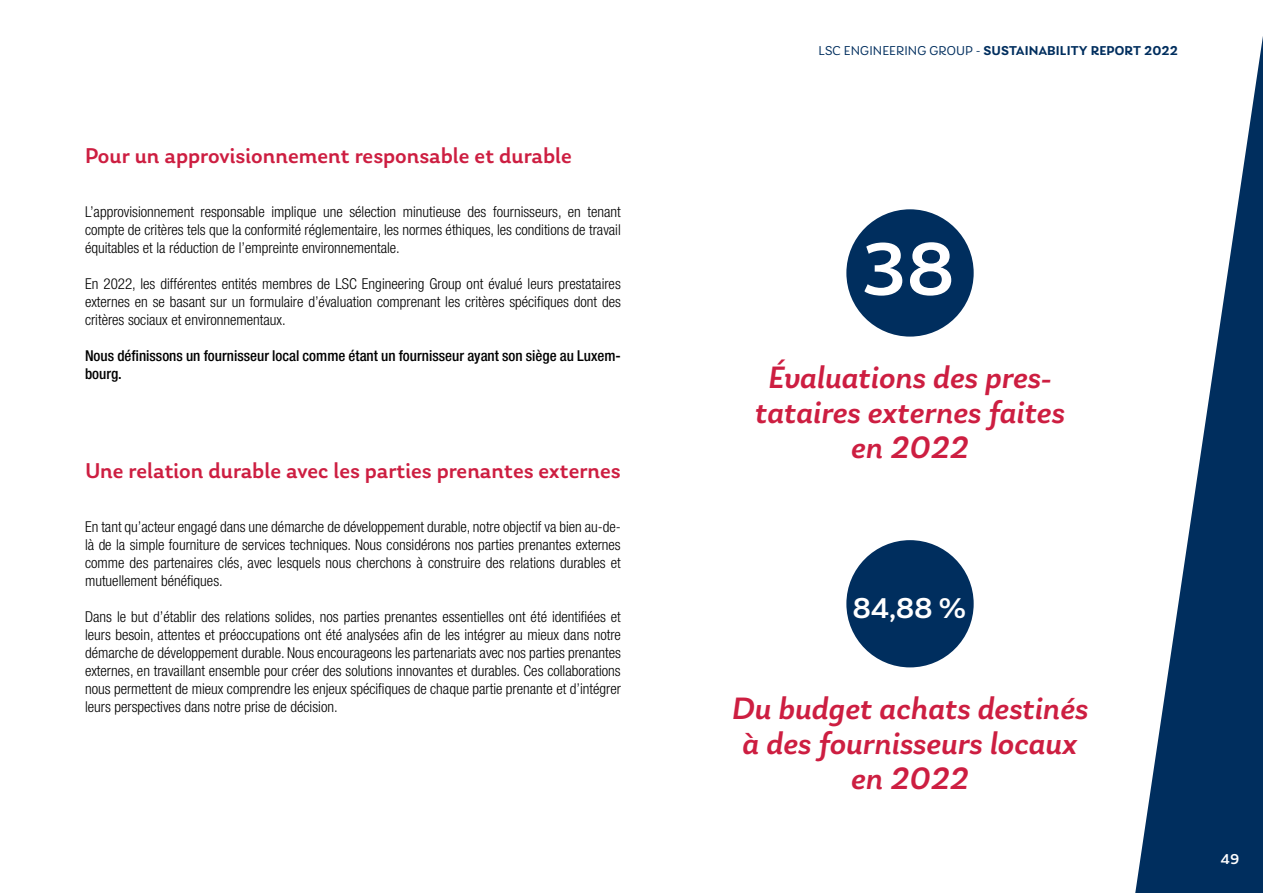
<style>
.page{position:relative;width:1263px;height:893px;background:#fff}
.page>*{position:absolute;margin:0;border:0;box-sizing:border-box;transform-origin:0 0}
.t1{font:500 77.85px "Laca";color:#fff}
.t2{font:italic 500 32.4px/35px "Laca";color:#cd1e41;text-align:center}
.t3{font:500 30px "Laca";color:#fff}
.t4{font:500 22.5px "Laca";color:#cd1e41}
.t5{font:300 condensed 15px/18px "Helvetica Neue LT Pro";color:#000;text-align:justify}
.t6{font:500 condensed 15px/18px "Helvetica Neue LT Pro";color:#000}
.t7{font:500 15px "Laca";color:#fff}
.t8{font:600 13.5px "Laca";letter-spacing:.01em;color:#002e5e}
.s1{font-weight:400}
</style>
<div class="page">
<svg style="left:1135px;top:36px;width:128px;height:857px"></svg>
<div style="left:846px;top:209px;width:128px;height:128px;background:#002e5e;border-radius:50%"></div>
<div style="left:846px;top:540px;width:128px;height:127px;background:#002e5e;border-radius:50%"></div>
<h3 class="t4" style="left:85px;top:143px;width:488px">Pour un approvisionnement responsable et durable</h3>
<p class="t5" style="left:85px;top:203px;width:537px">L’approvisionnement responsable implique une sélection minutieuse des fournisseurs, en tenant compte de critères tels que la conformité réglementaire, les normes éthiques, les conditions de travail équitables et la réduction de l’empreinte environnementale.</p>
<p class="t5" style="left:85px;top:275px;width:537px">En 2022, les différentes entités membres de LSC Engineering Group ont évalué leurs prestataires externes en se basant sur un formulaire d’évaluation comprenant les critères spécifiques dont des critères sociaux et environnementaux.</p>
<p class="t6" style="left:85px;top:347px;width:537px">Nous définissons un fournisseur local comme étant un fournisseur ayant son siège au Luxem&shy;bourg.</p>
<h3 class="t4" style="left:85px;top:458px;width:537px">Une relation durable avec les parties prenantes externes</h3>
<p class="t5" style="left:85px;top:518px;width:537px">En tant qu’acteur engagé dans une démarche de développement durable, notre objectif va bien au-de&shy;là de la simple fourniture de services techniques. Nous considérons nos parties prenantes externes comme des partenaires clés, avec lesquels nous cherchons à construire des relations durables et mutuellement bénéfiques.</p>
<p class="t5" style="left:85px;top:608px;width:537px">Dans le but d’établir des relations solides, nos parties prenantes essentielles ont été identifiées et leurs besoin, attentes et préoccupations ont été analysées afin de les intégrer au mieux dans notre démarche de développement durable. Nous encourageons les partenariats avec nos parties prenantes externes, en travaillant ensemble pour créer des solutions innovantes et durables. Ces collaborations nous permettent de mieux comprendre les enjeux spécifiques de chaque partie prenante et d’intégrer leurs perspectives dans notre prise de décision.</p>
<p class="t8" style="left:819px;top:43px;width:361px"><span class="s1">LSC ENGINEERING GROUP -</span> SUSTAINABILITY REPORT 2022</p>
<h1 class="t1" style="left:862px;top:224px;width:95px">38</h1>
<h2 class="t2" style="left:755px;top:360px;width:311px">Évaluations des pres&shy;tataires externes faites en 2022</h2>
<h3 class="t3" style="left:852px;top:591px;width:116px">84,88 %</h3>
<h2 class="t2" style="left:732px;top:691px;width:358px">Du budget achats destinés à des fournisseurs locaux en 2022</h2>
<p class="t7" style="left:1220px;top:851px;width:20px">49</p>
</div>
